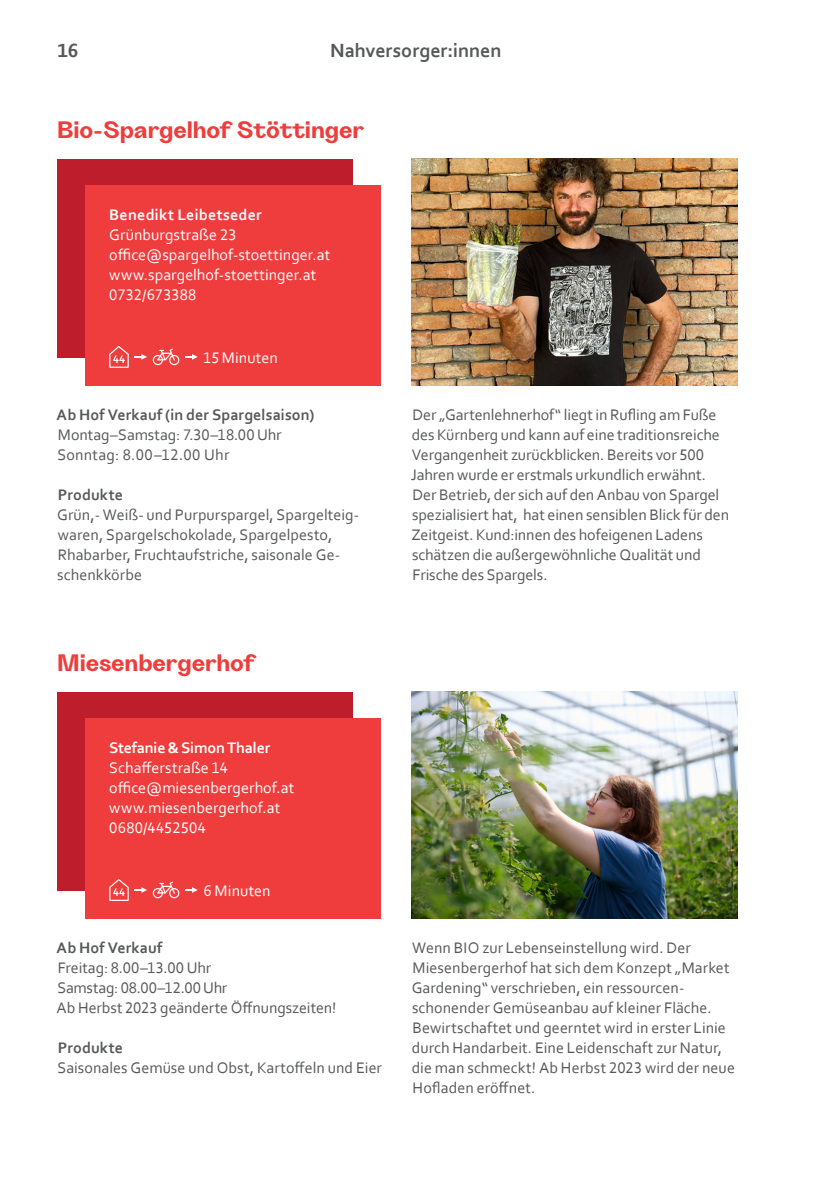
<style>
.page{position:relative;width:840px;height:1191px;background:#fff}
.page>*{position:absolute;margin:0;border:0;box-sizing:border-box;transform-origin:0 0}
.Headline{font:700 24px "Grotta";letter-spacing:-.005em;color:#ee3d3c}
.t1{font:700 20px "Corbel";color:#57585a}
.Fließtext{font:16px/20px "Corbel";color:#57585a}
.Infotext_weiß{font:16px "Corbel";letter-spacing:.005em;color:#fff}
.Fließtext-2{font:700 16px "Corbel";letter-spacing:.005em;color:#57585a}
.Fließtext-3{font:16px "Corbel";letter-spacing:.02em;color:#57585a}
.Infotext_weiß-2{font:700 16px "Corbel";letter-spacing:-.015em;color:#fff}
.Infotext_weiß-3{font:700 16px "Corbel";letter-spacing:.01em;color:#fff}
</style>
<div class="page">
<img style="left:411px;top:159px;width:326px;height:227px">
<img style="left:411px;top:691px;width:326px;height:227px">
<div style="left:57px;top:159px;width:295px;height:198px;background:#be1d2c"></div>
<div style="left:57px;top:692px;width:295px;height:198px;background:#be1d2c"></div>
<div style="left:85px;top:185px;width:296px;height:201px;background:#ee3d3c"></div>
<div style="left:85px;top:718px;width:296px;height:200px;background:#ee3d3c"></div>
<div style="left:153px;top:355px;width:10px;height:10px;border:1px solid #fff;border-radius:50%"></div>
<div style="left:169px;top:355px;width:10px;height:10px;border:1px solid #fff;border-radius:50%"></div>
<svg style="left:155px;top:348px;width:21px;height:14px"></svg>
<svg style="left:109px;top:346px;width:38px;height:22px"></svg>
<svg style="left:185px;top:354px;width:12px;height:6px"></svg>
<div style="left:153px;top:888px;width:10px;height:10px;border:1px solid #fff;border-radius:50%"></div>
<div style="left:169px;top:888px;width:10px;height:10px;border:1px solid #fff;border-radius:50%"></div>
<svg style="left:155px;top:881px;width:21px;height:13px"></svg>
<svg style="left:109px;top:879px;width:38px;height:22px"></svg>
<svg style="left:185px;top:887px;width:12px;height:6px"></svg>
<p class="t1" style="left:57px;top:38px;width:22px">16</p>
<p class="t1" style="left:330px;top:38px;width:173px">Nahversorger:innen</p>
<p class="Headline" style="left:57px;top:116px;width:308px">Bio-Spargelhof Stöttinger</p>
<p class="Infotext_weiß-3" style="left:109px;top:205px;width:154px">Benedikt Leibetseder</p>
<p class="Infotext_weiß" style="left:109px;top:225px;width:129px">Grünburgstraße 23</p>
<p class="Infotext_weiß" style="left:109px;top:245px;width:222px">office@spargelhof-stoettinger.at</p>
<p class="Infotext_weiß" style="left:109px;top:265px;width:208px">www.spargelhof-stoettinger.at</p>
<p class="Infotext_weiß" style="left:109px;top:285px;width:89px">0732/673388</p>
<p class="Infotext_weiß" style="left:203px;top:348px;width:76px">15 Minuten</p>
<p class="Fließtext-2" style="left:57px;top:405px;width:259px">Ab Hof Verkauf (in der Spargelsaison)</p>
<p class="Fließtext" style="left:58px;top:424px;width:225px">Montag–Samstag: 7.30–18.00 Uhr</p>
<p class="Fließtext-3" style="left:57px;top:445px;width:173px">Sonntag: 8.00–12.00 Uhr</p>
<p class="Fließtext-2" style="left:58px;top:485px;width:67px">Produkte</p>
<p class="Fließtext" style="left:57px;top:504px;width:301px">Grün,- Weiß- und Purpurspargel, Spargelteig&shy;waren, Spargelschokolade, Spargelpesto, Rhabarber, Fruchtaufstriche, saisonale Ge&shy;schenkkörbe</p>
<p class="Headline" style="left:57px;top:648px;width:201px">Miesenbergerhof</p>
<p class="Infotext_weiß-2" style="left:109px;top:738px;width:162px">Stefanie &amp; Simon Thaler</p>
<p class="Infotext_weiß" style="left:109px;top:758px;width:120px">Schafferstraße 14</p>
<p class="Infotext_weiß" style="left:109px;top:778px;width:186px">office@miesenbergerhof.at</p>
<p class="Infotext_weiß" style="left:109px;top:798px;width:172px">www.miesenbergerhof.at</p>
<p class="Infotext_weiß" style="left:109px;top:818px;width:98px">0680/4452504</p>
<p class="Infotext_weiß" style="left:203px;top:880px;width:69px">6 Minuten</p>
<p class="Fließtext-2" style="left:57px;top:937px;width:107px">Ab Hof Verkauf</p>
<p class="Fließtext" style="left:58px;top:957px;width:155px">Freitag: 8.00–13.00 Uhr</p>
<p class="Fließtext" style="left:57px;top:977px;width:171px">Samstag: 08.00–12.00 Uhr</p>
<p class="Fließtext" style="left:57px;top:997px;width:281px">Ab Herbst 2023 geänderte Öffnungszeiten!</p>
<p class="Fließtext-2" style="left:58px;top:1037px;width:67px">Produkte</p>
<p class="Fließtext" style="left:57px;top:1057px;width:326px">Saisonales Gemüse und Obst, Kartoffeln und Eier</p>
<p class="Fließtext" style="left:410px;top:404px;width:320px">Der „Gartenlehnerhof“ liegt in Rufling am Fuße des Kürnberg und kann auf eine traditionsreiche Vergangenheit zurückblicken. Bereits vor 500<br>Jahren wurde er erstmals urkundlich erwähnt.<br>Der Betrieb, der sich auf den Anbau von Spargel spezialisiert hat, hat einen sensiblen Blick für den Zeitgeist. Kund:innen des hofeigenen Ladens schätzen die außergewöhnliche Qualität und Frische des Spargels.</p>
<p class="Fließtext" style="left:411px;top:937px;width:324px">Wenn BIO zur Lebenseinstellung wird. Der Miesenbergerhof hat sich dem Konzept „Market Gardening“ verschrieben, ein ressourcen&shy;schonender Gemüseanbau auf kleiner Fläche.<br>Bewirtschaftet und geerntet wird in erster Linie durch Handarbeit. Eine Leidenschaft zur Natur, die man schmeckt! Ab Herbst 2023 wird der neue Hofladen eröffnet.</p>
</div>
